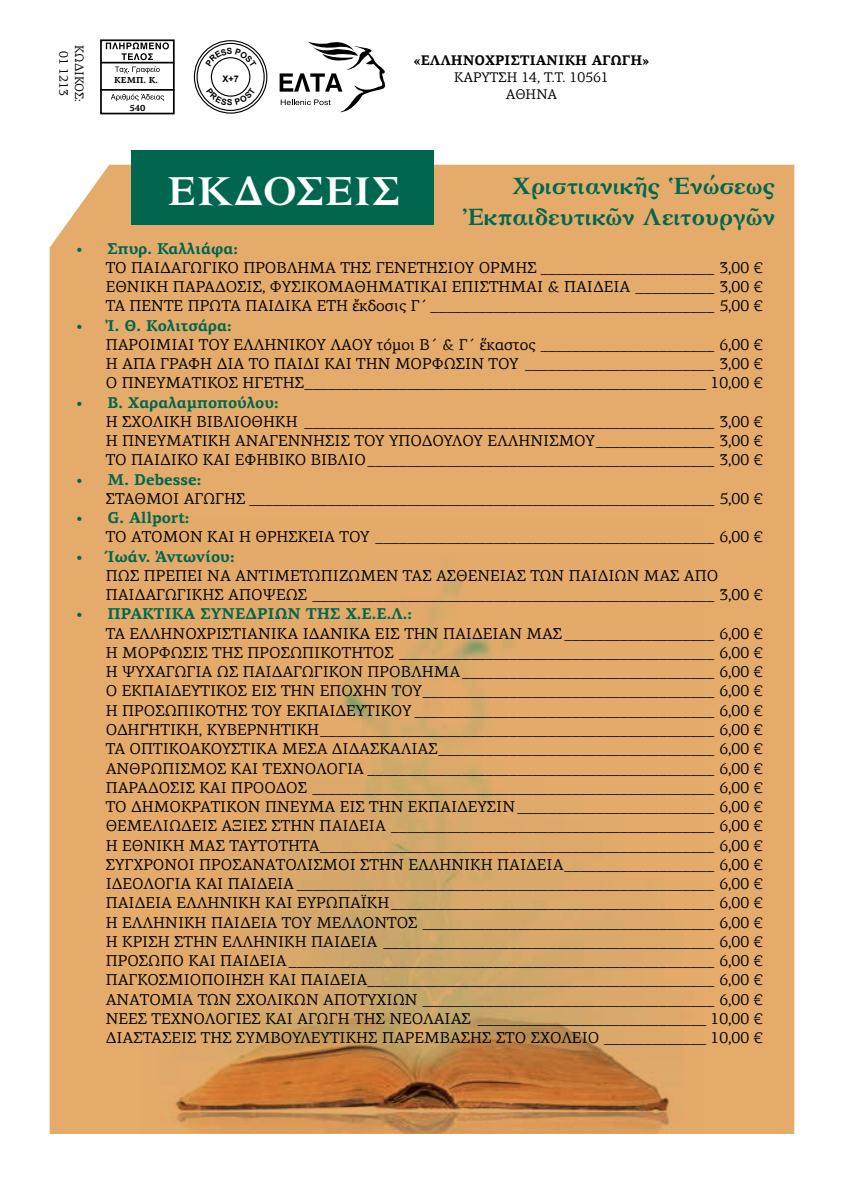
<style>
.page{position:relative;width:844px;height:1191px;background:#fff}
.page>*{position:absolute;margin:0;border:0;box-sizing:border-box;transform-origin:0 0}
.t1{font:700 42px "Katsoulidis";color:#fff}
.t2{font:700 24.5px/31.5px "Katsoulidis";letter-spacing:-.01em;color:#00674e;text-align:right}
.t3{font:15.75px/19.2px "PF Centro Serif Pro";color:#000;text-align:justify}
.t4{font:700 15.75px "PF Centro Serif Pro";color:#00674e}
.t5{font:700 14px "PF Centro Serif Pro";color:#000}
.t6{font:14px/16.8px "PF Centro Serif Pro";color:#000;text-align:center}
.t7{font:12.25px/15.8px "PF Centro Serif Pro";color:#000;text-align:center}
.t8{font:700 9.1px "Arial";color:#000}
.t9{font:700 8.75px "PF Agora Serif Pro";color:#000}
</style>
<div class="page">
<svg style="left:279px;top:41px;width:107px;height:72px"></svg>
<div style="left:100px;top:39px;width:75px;height:75px;border:2px solid #000"></div>
<svg style="left:106px;top:42px;width:63px;height:18px"></svg>
<svg style="left:115px;top:66px;width:45px;height:7px"></svg>
<svg style="left:111px;top:94px;width:53px;height:7px"></svg>
<hr style="left:100px;top:89px;width:74px;height:2px;background:#000">
<hr style="left:100px;top:62px;width:74px;height:1px;background:#000">
<div style="left:50px;top:165px;width:744px;height:969px;background:#e4ab6b"></div>
<img style="left:140px;top:517px;width:563px;height:617px">
<div style="left:131px;top:150px;width:303px;height:75px;background:#00674e"></div>
<svg style="left:193px;top:40px;width:75px;height:74px"></svg>
<p class="t7" style="left:87px;top:45px;width:59px;rotate:90deg">ΚΩΔΙΚΟΣ:<br>01 1213</p>
<p class="t9" style="left:114px;top:75px;width:45px">KEMΠ. Κ.</p>
<p class="t9" style="left:129px;top:102px;width:17px">540</p>
<p class="t8" style="left:222px;top:72px;width:18px">X+7</p>
<p class="t5" style="left:413px;top:52px;width:237px">«EΛΛΗΝΟΧΡΙΣΤΙΑΝΙΚΗ ΑΓΩΓΗ»</p>
<p class="t6" style="left:454px;top:69px;width:156px">ΚΑΡΥΤΣΗ 14, Τ.Τ. 10561<br>ΑΘΗΝΑ</p>
<h2 class="t2" style="left:466px;top:170px;width:310px">Χριστιανικῆς Ἑνώσεως<br>Ἐκπαιδευτικῶν Λειτουργῶν</h2>
<h1 class="t1" style="left:166px;top:160px;width:235px">EKΔΟΣΕΙΣ</h1>
<p class="t4" style="left:76px;top:238px;width:163px">• Σπυρ. Καλλιάφα:</p>
<p class="t3" style="left:106px;top:258px;width:658px">ΤΟ ΠΑΙΔΑΓΩΓΙΚΟ ΠΡΟΒΛΗΜΑ ΤΗΣ ΓΕΝΕΤΗΣΙΟΥ ΟΡΜΗΣ ______________________ 3,00 € ΕΘΝΙΚΗ ΠΑΡΑΔΟΣΙΣ, ΦΥΣΙΚΟΜΑΘΗΜΑΤΙΚΑΙ ΕΠΙΣΤΗΜΑΙ &amp; ΠΑΙΔΕΙΑ __________ 3,00 € ΤΑ ΠΕΝΤΕ ΠΡΩΤΑ ΠΑΙΔΙΚΑ ΕΤΗ ἔκδοσις Γ΄ ____________________________________ 5,00 €</p>
<p class="t4" style="left:76px;top:315px;width:157px">• Ἰ. Θ. Κολιτσάρα:</p>
<p class="t3" style="left:106px;top:335px;width:658px">ΠΑΡΟΙΜΙΑΙ ΤΟΥ ΕΛΛΗΝΙΚΟΥ ΛΑΟΥ τόμοι Β΄ &amp; Γ΄ ἕκαστος ______________________ 6,00 € Η ΑΠΑ ΓΡΑΦΗ ΔΙΑ ΤΟ ΠΑΙΔΙ ΚΑΙ ΤΗΝ ΜΟΡΦΩΣΙΝ ΤΟΥ ________________________ 3,00 € Ο ΠΝΕΥΜΑΤΙΚΟΣ ΗΓΕΤΗΣ___________________________________________________ 10,00 €</p>
<p class="t4" style="left:76px;top:392px;width:204px">• Β. Χαραλαμποπούλου:</p>
<p class="t3" style="left:106px;top:412px;width:658px">Η ΣΧΟΛΙΚΗ ΒΙΒΛΙΟΘΗΚΗ ____________________________________________________ 3,00 € Η ΠΝΕΥΜΑΤΙΚΗ ΑΝΑΓΕΝΝΗΣΙΣ ΤΟΥ ΥΠΟΔΟΥΛΟΥ ΕΛΛΗΝΙΣΜΟΥ_______________ 3,00 € ΤΟ ΠΑΙΔΙΚΟ ΚΑΙ ΕΦΗΒΙΚΟ ΒΙΒΛΙΟ____________________________________________ 3,00 €</p>
<p class="t4" style="left:76px;top:469px;width:127px">• Μ. Debesse:</p>
<p class="t3" style="left:106px;top:489px;width:658px">ΣΤΑΘΜΟΙ ΑΓΩΓΗΣ ___________________________________________________________ 5,00 €</p>
<p class="t4" style="left:76px;top:508px;width:115px">• G. Allport:</p>
<p class="t3" style="left:106px;top:527px;width:658px">ΤΟ ΑΤΟΜΟΝ ΚΑΙ Η ΘΡΗΣΚΕΙΑ ΤΟΥ ___________________________________________ 6,00 €</p>
<p class="t4" style="left:76px;top:546px;width:160px">• Ίωάν. Ἀντωνίου:</p>
<p class="t3" style="left:106px;top:566px;width:658px">ΠΩΣ ΠΡΕΠΕΙ ΝΑ ΑΝΤΙΜΕΤΩΠΙΖΩΜΕΝ ΤΑΣ ΑΣΘΕΝΕΙΑΣ ΤΩΝ ΠΑΙΔΙΩΝ ΜΑΣ ΑΠΟ<br>ΠΑΙΔΑΓΩΓΙΚΗΣ ΑΠΟΨΕΩΣ ___________________________________________________ 3,00 €</p>
<p class="t4" style="left:76px;top:604px;width:337px">• ΠΡΑΚΤΙΚΑ ΣΥΝΕΔΡΙΩΝ ΤΗΣ Χ.Ε.Ε.Λ.:</p>
<p class="t3" style="left:106px;top:624px;width:658px">ΤΑ ΕΛΛΗΝΟΧΡΙΣΤΙΑΝΙΚΑ ΙΔΑΝΙΚΑ ΕΙΣ ΤΗΝ ΠΑΙΔΕΙΑΝ ΜΑΣ ___________________ 6,00 € Η ΜΟΡΦΩΣΙΣ ΤΗΣ ΠΡΟΣΩΠΙΚΟΤΗΤΟΣ ________________________________________ 6,00 € Η ΨΥΧΑΓΩΓΙΑ ΩΣ ΠΑΙΔΑΓΩΓΙΚΟΝ ΠΡΟΒΛΗΜΑ________________________________ 6,00 € Ο ΕΚΠΑΙΔΕΥΤΙΚΟΣ ΕΙΣ ΤΗΝ ΕΠΟΧΗΝ ΤΟΥ_____________________________________ 6,00 € Η ΠΡΟΣΩΠΙΚΟΤΗΣ ΤΟΥ ΕΚΠΑΙΔΕΥΤΙΚΟΥ ______________________________________ 6,00 € ΟΔΗΓΉΤΙΚΗ, ΚΥΒΕΡΝΗΤΙΚΗ__________________________________________________ 6,00 € ΤΑ ΟΠΤΙΚΟΑΚΟΥΣΤΙΚΑ ΜΕΣΑ ΔΙΔΑΣΚΑΛΙΑΣ___________________________________ 6,00 € ΑΝΘΡΩΠΙΣΜΟΣ ΚΑΙ ΤΕΧΝΟΛΟΓΙΑ ____________________________________________ 6,00 € ΠΑΡΑΔΟΣΙΣ ΚΑΙ ΠΡΟΟΔΟΣ ___________________________________________________ 6,00 € ΤΟ ΔΗΜΟΚΡΑΤΙΚΟΝ ΠΝΕΥΜΑ ΕΙΣ ΤΗΝ ΕΚΠΑΙΔΕΥΣΙΝ _________________________ 6,00 € ΘΕΜΕΛΙΩΔΕΙΣ ΑΞΙΕΣ ΣΤΗΝ ΠΑΙΔΕΙΑ _________________________________________ 6,00 € Η ΕΘΝΙΚΗ ΜΑΣ ΤΑΥΤΟΤΗΤΑ__________________________________________________ 6,00 € ΣΥΓΧΡΟΝΟΙ ΠΡΟΣΑΝΑΤΟΛΙΣΜΟΙ ΣΤΗΝ ΕΛΛΗΝΙΚΗ ΠΑΙΔΕΙΑ___________________ 6,00 € ΙΔΕΟΛΟΓΙΑ ΚΑΙ ΠΑΙΔΕΙΑ _____________________________________________________ 6,00 € ΠΑΙΔΕΙΑ ΕΛΛΗΝΙΚΗ ΚΑΙ ΕΥΡΩΠΑΪΚΗ_________________________________________ 6,00 € Η ΕΛΛΗΝΙΚΗ ΠΑΙΔΕΙΑ ΤΟΥ ΜΕΛΛΟΝΤΟΣ _____________________________________ 6,00 € Η ΚΡΙΣΗ ΣΤΗΝ ΕΛΛΗΝΙΚΗ ΠΑΙΔΕΙΑ __________________________________________ 6,00 € ΠΡΟΣΩΠΟ ΚΑΙ ΠΑΙΔΕΙΑ______________________________________________________ 6,00 € ΠΑΓΚΟΣΜΙΟΠΟΙΗΣΗ ΚΑΙ ΠΑΙΔΕΙΑ____________________________________________ 6,00 € ΑΝΑΤΟΜΙΑ ΤΩΝ ΣΧΟΛΙΚΩΝ ΑΠΟΤΥΧΙΩΝ _____________________________________ 6,00 € ΝΕΕΣ ΤΕΧΝΟΛΟΓΙΕΣ ΚΑΙ ΑΓΩΓΗ ΤΗΣ ΝΕΟΛΑΙΑΣ _____________________________ 10,00 € ΔΙΑΣΤΑΣΕΙΣ ΤΗΣ ΣΥΜΒΟΥΛΕΥΤΙΚΗΣ ΠΑΡΕΜΒΑΣΗΣ ΣΤΟ ΣΧΟΛΕΙΟ _____________ 10,00 €</p>
</div>
